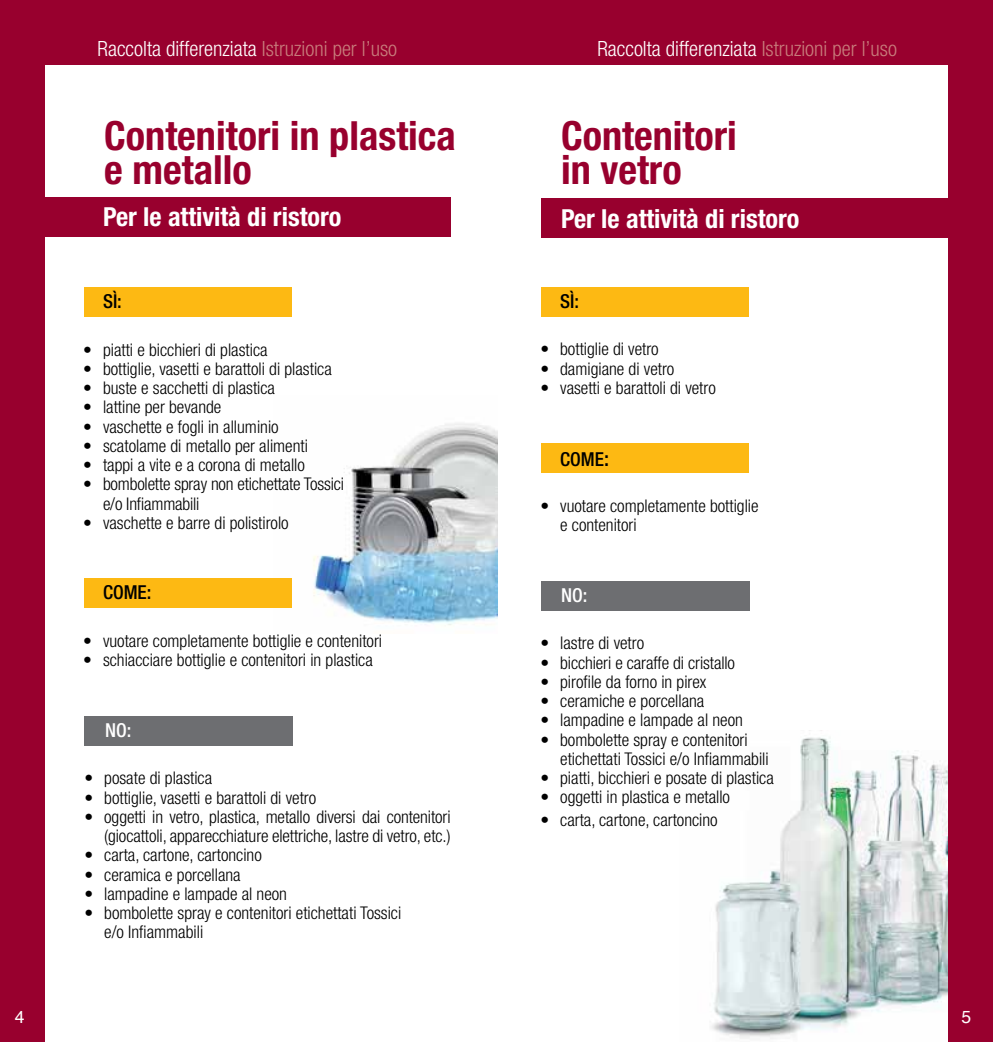
<style>
.page{position:relative;width:993px;height:1042px;background:#fff}
.page>*{position:absolute;margin:0;border:0;box-sizing:border-box;transform-origin:0 0}
.t1{font:700 condensed 40.25px/33.2px "Helvetica Neue";color:#98002e}
.t2{font:700 condensed 26.25px "Helvetica Neue";color:#fff}
.t3{font:300 condensed 21px "Helvetica Neue";color:#fff}
.t4{font:500 condensed 19.25px "Helvetica Neue";color:#000}
.t5{font:500 condensed 19.25px "Helvetica Neue";color:#fff}
.t6{font:300 condensed 17.5px/19.2px "Helvetica Neue";color:#000}
.t7{font:17.5px "Helvetica";color:#fff}
.s1{color:#c87c7b}
.s2{font-size:21px}
</style>
<div class="page">
<div style="left:0;top:0;width:992px;height:64px;background:#98002e"></div>
<img style="left:291px;top:423px;width:206px;height:202px">
<img style="left:711px;top:730px;width:236px;height:309px">
<div style="left:0;top:0;width:45px;height:1042px;background:#98002e"></div>
<div style="left:25px;top:197px;width:426px;height:39px;background:#98002e"></div>
<div style="left:84px;top:287px;width:207px;height:29px;background:#fdb913"></div>
<div style="left:84px;top:578px;width:207px;height:30px;background:#fdb913"></div>
<div style="left:84px;top:716px;width:209px;height:29px;background:#6d6e71"></div>
<div style="left:541px;top:198px;width:411px;height:40px;background:#98002e"></div>
<div style="left:541px;top:287px;width:207px;height:30px;background:#fdb913"></div>
<div style="left:541px;top:443px;width:207px;height:30px;background:#fdb913"></div>
<div style="left:541px;top:581px;width:208px;height:29px;background:#6d6e71"></div>
<div style="left:947px;top:0;width:45px;height:1042px;background:#98002e"></div>
<p class="t3" style="left:98px;top:37px;width:301px">Raccolta differenziata <span class="s1">Istruzioni per l’uso</span></p>
<p class="t3" style="left:597px;top:37px;width:301px">Raccolta differenziata <span class="s1">Istruzioni per l’uso</span></p>
<h1 class="t1" style="left:104px;top:119px;width:353px">Contenitori in plastica e metallo</h1>
<h2 class="t2" style="left:103px;top:200px;width:240px">Per le attività di ristoro</h2>
<p class="t4" style="left:103px;top:289px;width:20px">SÌ:</p>
<p class="t6" style="left:83px;top:340px;width:186px">• piatti e bicchieri di plastica</p>
<p class="t6" style="left:83px;top:359px;width:250px">• bottiglie, vasetti e barattoli di plastica</p>
<p class="t6" style="left:83px;top:378px;width:193px">• buste e sacchetti di plastica</p>
<p class="t6" style="left:83px;top:397px;width:140px">• lattine per bevande</p>
<p class="t6" style="left:83px;top:417px;width:197px">• vaschette e fogli in alluminio</p>
<p class="t6" style="left:83px;top:436px;width:226px">• scatolame di metallo per alimenti</p>
<p class="t6" style="left:83px;top:455px;width:223px">• tappi a vite e a corona di metallo</p>
<p class="t6" style="left:103px;top:474px;width:242px;text-indent:-20px">• bombolette spray non etichettate Tossici e/o Infiammabili</p>
<p class="t6" style="left:83px;top:513px;width:207px">• vaschette e barre di polistirolo</p>
<p class="t4" style="left:103px;top:581px;width:50px">COME:</p>
<p class="t6" style="left:83px;top:631px;width:300px">• vuotare completamente bottiglie e contenitori</p>
<p class="t6" style="left:83px;top:650px;width:291px">• schiacciare bottiglie e contenitori in plastica</p>
<p class="t5" style="left:105px;top:718px;width:28px">NO:</p>
<p class="t6" style="left:84px;top:768px;width:129px">• posate di plastica</p>
<p class="t6" style="left:84px;top:787px;width:233px">• bottiglie, vasetti e barattoli di vetro</p>
<p class="t6" style="left:84px;top:807px;width:367px;text-align:right">• oggetti in vetro, plastica, metallo diversi dai contenitori (giocattoli, apparecchiature elettriche, lastre di vetro, etc.)</p>
<p class="t6" style="left:84px;top:845px;width:179px">• carta, cartone, cartoncino</p>
<p class="t6" style="left:84px;top:864px;width:158px">• ceramica e porcellana</p>
<p class="t6" style="left:84px;top:884px;width:204px">• lampadine e lampade al neon</p>
<p class="t6" style="left:104px;top:903px;width:298px;text-indent:-20px">• bombolette spray e contenitori etichettati Tossici e/o Infiammabili</p>
<h1 class="t1" style="left:561px;top:119px;width:177px">Contenitori in vetro</h1>
<h2 class="t2" style="left:561px;top:203px;width:240px">Per le attività di ristoro</h2>
<p class="t4" style="left:560px;top:290px;width:20px">SÌ:</p>
<p class="t6" style="left:540px;top:339px;width:120px">• bottiglie di vetro</p>
<p class="t6" style="left:540px;top:358px;width:135px">• damigiane di vetro</p>
<p class="t6" style="left:540px;top:378px;width:177px">• vasetti e barattoli di vetro</p>
<p class="t4" style="left:560px;top:447px;width:50px">COME<span class="s2">:</span></p>
<p class="t6" style="left:560px;top:496px;width:200px;text-indent:-20px">• vuotare completamente bottiglie e contenitori</p>
<p class="t5" style="left:561px;top:583px;width:28px">NO:</p>
<p class="t6" style="left:540px;top:633px;width:105px">• lastre di vetro</p>
<p class="t6" style="left:540px;top:652px;width:196px">• bicchieri e caraffe di cristallo</p>
<p class="t6" style="left:540px;top:672px;width:167px">• pirofile da forno in pirex</p>
<p class="t6" style="left:540px;top:691px;width:165px">• ceramiche e porcellana</p>
<p class="t6" style="left:540px;top:710px;width:204px">• lampadine e lampade al neon</p>
<p class="t6" style="left:560px;top:729px;width:210px;text-indent:-20px">• bombolette spray e contenitori etichettati Tossici e/o Infiammabili</p>
<p class="t6" style="left:540px;top:768px;width:235px">• piatti, bicchieri e posate di plastica</p>
<p class="t6" style="left:540px;top:787px;width:191px">• oggetti in plastica e metallo</p>
<p class="t6" style="left:540px;top:810px;width:179px">• carta, cartone, cartoncino</p>
<p class="t7" style="left:15px;top:1003px;width:11px">4</p>
<p class="t7" style="left:961px;top:1003px;width:11px">5</p>
</div>
